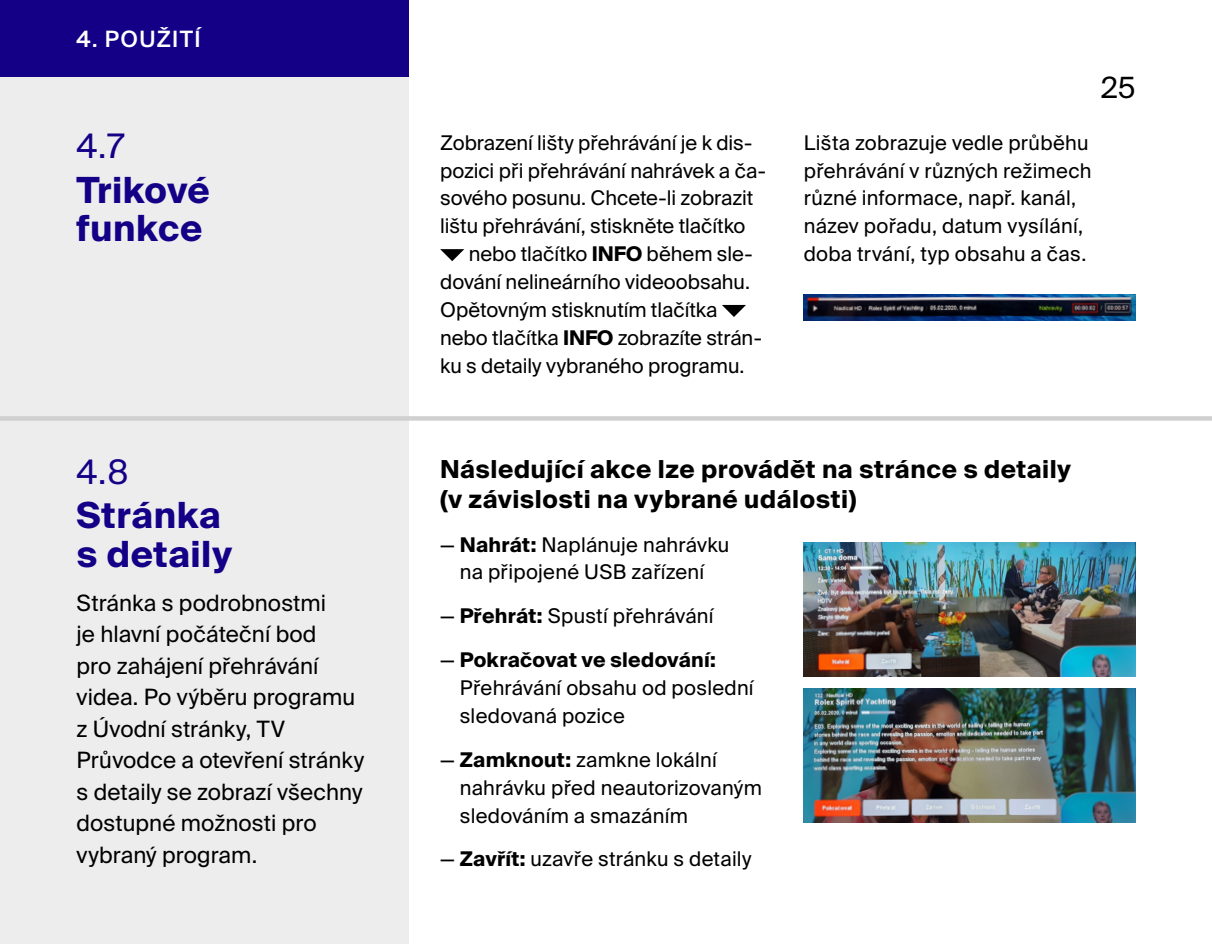
<style>
.page{position:relative;width:1212px;height:944px;background:#fff}
.page>*{position:absolute;margin:0;border:0;box-sizing:border-box;transform-origin:0 0}
.t1{font:700 36px/38.2px "Suisse Intl";letter-spacing:.015em;color:#140087}
.t2{font:33.75px "Suisse Intl";color:#140087}
.t3{font:29.25px "Suisse Intl";color:#000}
.t4{font:700 24.75px/29.2px "Suisse Intl";letter-spacing:.025em;color:#000}
.t5{font:22.5px/31.5px "Suisse Intl";letter-spacing:.005em;color:#000}
.t6{font:500 22.5px "Suisse Intl";letter-spacing:.06em;color:#fff}
.t7{font:20.25px/27.9px "Suisse Intl";letter-spacing:.005em;color:#000}
.s1{font-weight:700}
</style>
<div class="page">
<div style="left:0;top:0;width:408px;height:944px;background:#ededed"></div>
<svg style="left:440px;top:249px;width:24px;height:12px"></svg>
<svg style="left:722px;top:305px;width:24px;height:12px"></svg>
<img style="left:804px;top:542px;width:331px;height:134px">
<img style="left:804px;top:689px;width:331px;height:134px">
<img style="left:804px;top:295px;width:331px;height:25px">
<div style="left:0;top:416px;width:1212px;height:5px;background:#d0d0d0"></div>
<div style="left:0;top:0;width:408px;height:77px;background:#140087"></div>
<p class="t6" style="left:77px;top:26px;width:126px">4. POUŽITÍ</p>
<h2 class="t2" style="left:77px;top:127px;width:49px">4.7</h2>
<h1 class="t1" style="left:77px;top:171px;width:135px">Trikové funkce</h1>
<h2 class="t2" style="left:77px;top:452px;width:53px">4.8</h2>
<h1 class="t1" style="left:77px;top:497px;width:157px">Stránka s detaily</h1>
<p class="t5" style="left:77px;top:587px;width:289px">Stránka s podrobnostmi<br>je hlavní počáteční bod<br>pro zahájení přehrávání videa. Po výběru programu z Úvodní stránky, TV<br>Průvodce a otevření stránky s detaily se zobrazí všechny dostupné možnosti pro vybraný program.</p>
<p class="t7" style="left:440px;top:129px;width:327px">Zobrazení lišty přehrávání je k dis&shy;pozici při přehrávání nahrávek a ča&shy;sového posunu. Chcete-li zobrazit lištu přehrávání, stiskněte tlačítko</p>
<p class="t7" style="left:440px;top:240px;width:323px;text-indent:29px">nebo tlačítko <span class="s1">INFO</span> během sle&shy;dování nelineárního videoobsahu.<br>Opětovným stisknutím tlačítka nebo tlačítka <span class="s1">INFO</span> zobrazíte strán&shy;ku s detaily vybraného programu.</p>
<h3 class="t3" style="left:1101px;top:71px;width:36px">25</h3>
<p class="t7" style="left:804px;top:129px;width:289px">Lišta zobrazuje vedle průběhu přehrávání v různých režimech různé informace, např. kanál, název pořadu, datum vysílání, doba trvání, typ obsahu a čas.</p>
<p class="t4" style="left:440px;top:455px;width:632px">Následující akce lze provádět na stránce s detaily (v závislosti na vybrané události)</p>
<p class="t7" style="left:440px;top:531px;width:291px;text-align:center">— <span class="s1">Nahrát:</span> Naplánuje nahrávku na připojené USB zařízení</p>
<p class="t7" style="left:440px;top:602px;width:275px">— <span class="s1">Přehrát:</span> Spustí přehrávání</p>
<p class="t7" style="left:460px;top:646px;width:295px;text-indent:-20px">— <span class="s1">Pokračovat ve sledování:<br></span>Přehrávání obsahu od poslední sledovaná pozice</p>
<p class="t7" style="left:460px;top:746px;width:304px;text-indent:-20px">— <span class="s1">Zamknout:</span> zamkne lokální nahrávku před neautorizovaným sledováním a smazáním</p>
<p class="t7" style="left:440px;top:845px;width:313px">— <span class="s1">Zavřít:</span> uzavře stránku s detaily</p>
</div>
